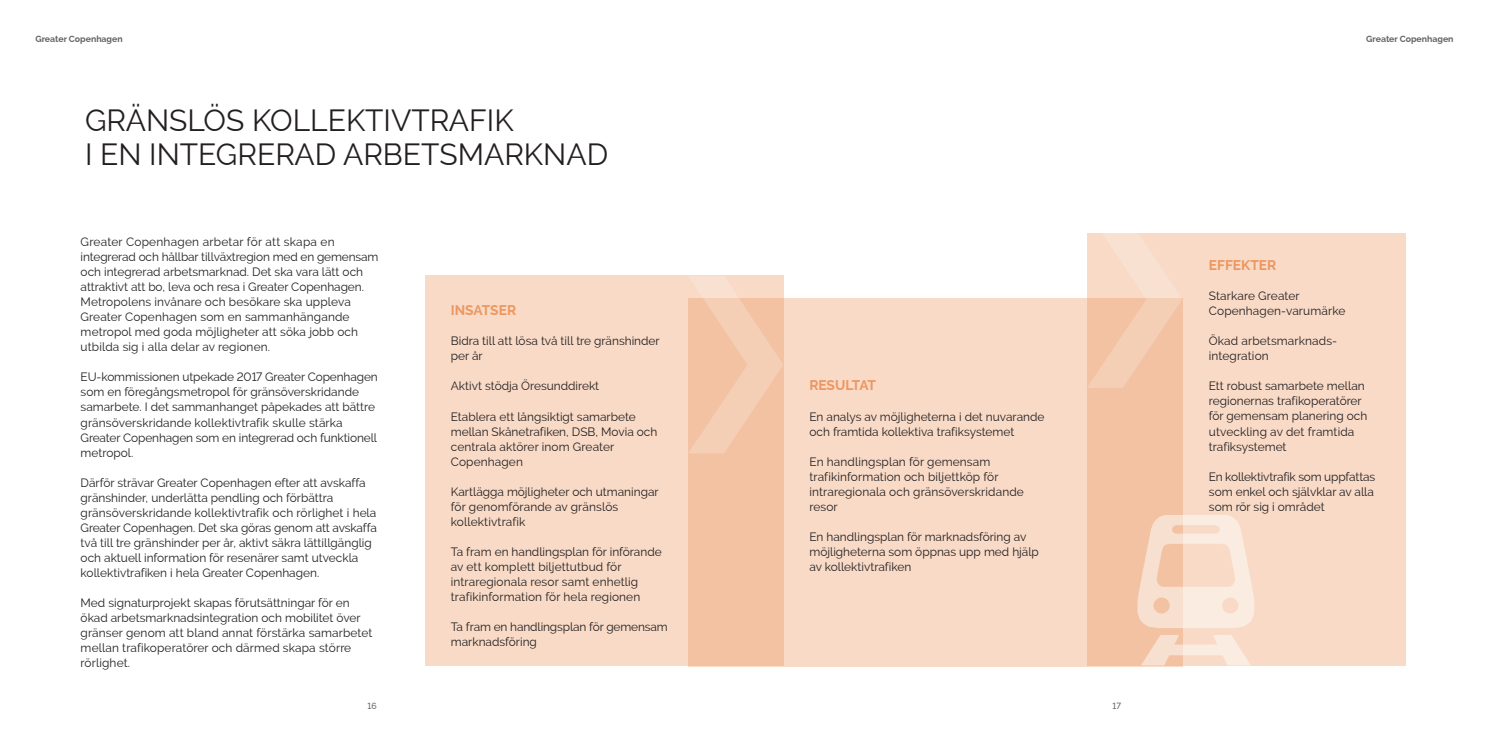
<style>
.page{position:relative;width:1489px;height:745px;background:#fff}
.page>*{position:absolute;margin:0;border:0;box-sizing:border-box;transform-origin:0 0}
.t1{font:30px/33.8px "Raleway";color:#231f20}
.t2{font:700 13.75px "Raleway";color:#ec9760}
.t3{font:11.88px/15px "Raleway";color:#231f20}
.t4{font:700 8.75px "Raleway";color:#636366}
.t5{font:500 8.75px "Raleway";color:#636366}
</style>
<div class="page">
<div style="left:1086px;top:233px;width:319px;height:432px;background:#f8dac7"></div>
<div style="left:688px;top:298px;width:494px;height:367px;background:#f8dac7"></div>
<svg style="left:425px;top:275px;width:358px;height:390px;fill:#f8dac7"></svg>
<svg style="left:688px;top:275px;width:95px;height:178px"></svg>
<svg style="left:1086px;top:233px;width:96px;height:154px"></svg>
<img style="left:1087px;top:438px;width:214px;height:229px">
<p class="t4" style="left:35px;top:34px;width:89px">Greater Copenhagen</p>
<p class="t4" style="left:1366px;top:34px;width:89px">Greater Copenhagen</p>
<h1 class="t1" style="left:85px;top:104px;width:524px">GRÄNSLÖS KOLLEKTIVTRAFIK<br>I EN INTEGRERAD ARBETSMARKNAD</h1>
<p class="t3" style="left:81px;top:234px;width:299px">Greater Copenhagen arbetar för att skapa en integrerad och hållbar tillväxtregion med en gemensam och integrerad arbetsmarknad. Det ska vara lätt och attraktivt att bo, leva och resa i Greater Copenhagen.<br>Metropolens invånare och besökare ska uppleva Greater Copenhagen som en sammanhängande metropol med goda möjligheter att söka jobb och utbilda sig i alla delar av regionen.</p>
<p class="t3" style="left:81px;top:369px;width:298px">EU-kommissionen utpekade 2017 Greater Copenhagen som en föregångsmetropol för gränsöverskridande samarbete. I det sammanhanget påpekades att bättre gränsöverskridande kollektivtrafik skulle stärka Greater Copenhagen som en integrerad och funktionell metropol.</p>
<p class="t3" style="left:81px;top:474px;width:298px">Därför strävar Greater Copenhagen efter att avskaffa gränshinder, underlätta pendling och förbättra gränsöverskridande kollektivtrafik och rörlighet i hela Greater Copenhagen. Det ska göras genom att avskaffa två till tre gränshinder per år, aktivt säkra lättillgänglig och aktuell information för resenärer samt utveckla kollektivtrafiken i hela Greater Copenhagen.</p>
<p class="t3" style="left:81px;top:594px;width:293px">Med signaturprojekt skapas förutsättningar för en ökad arbetsmarknadsintegration och mobilitet över gränser genom att bland annat förstärka samarbetet mellan trafikoperatörer och därmed skapa större rörlighet.</p>
<p class="t2" style="left:451px;top:302px;width:67px">INSATSER</p>
<p class="t3" style="left:451px;top:333px;width:210px">Bidra till att lösa två till tre gränshinder per år</p>
<p class="t3" style="left:451px;top:378px;width:150px">Aktivt stödja Öresunddirekt</p>
<p class="t3" style="left:451px;top:408px;width:208px">Etablera ett långsiktigt samarbete mellan Skånetrafiken, DSB, Movia och centrala aktörer inom Greater<br>Copenhagen</p>
<p class="t3" style="left:451px;top:483px;width:209px">Kartlägga möjligheter och utmaningar för genomförande av gränslös kollektivtrafik</p>
<p class="t3" style="left:451px;top:543px;width:212px">Ta fram en handlingsplan för införande av ett komplett biljettutbud för intraregionala resor samt enhetlig trafikinformation för hela regionen</p>
<p class="t3" style="left:451px;top:618px;width:218px">Ta fram en handlingsplan för gemensam marknadsföring</p>
<p class="t2" style="left:809px;top:377px;width:68px">RESULTAT</p>
<p class="t3" style="left:809px;top:408px;width:236px">En analys av möjligheterna i det nuvarande och framtida kollektiva trafiksystemet</p>
<p class="t3" style="left:809px;top:453px;width:216px">En handlingsplan för gemensam trafikinformation och biljettköp för intraregionala och gränsöverskridande resor</p>
<p class="t3" style="left:809px;top:528px;width:231px">En handlingsplan för marknadsföring av möjligheterna som öppnas upp med hjälp av kollektivtrafiken</p>
<p class="t5" style="left:367px;top:701px;width:11px">16</p>
<p class="t5" style="left:1112px;top:701px;width:10px">17</p>
<p class="t2" style="left:1208px;top:257px;width:69px">EFFEKTER</p>
<p class="t3" style="left:1208px;top:288px;width:138px">Starkare Greater<br>Copenhagen-varumärke</p>
<p class="t3" style="left:1208px;top:333px;width:130px">Ökad arbetsmarknads&shy;integration</p>
<p class="t3" style="left:1208px;top:378px;width:160px">Ett robust samarbete mellan regionernas trafikoperatörer för gemensam planering och utveckling av det framtida trafiksystemet</p>
<p class="t3" style="left:1208px;top:468px;width:168px;text-align:justify">En kollektivtrafik som uppfattas som enkel och självklar av alla som rör sig i området</p>
</div>
